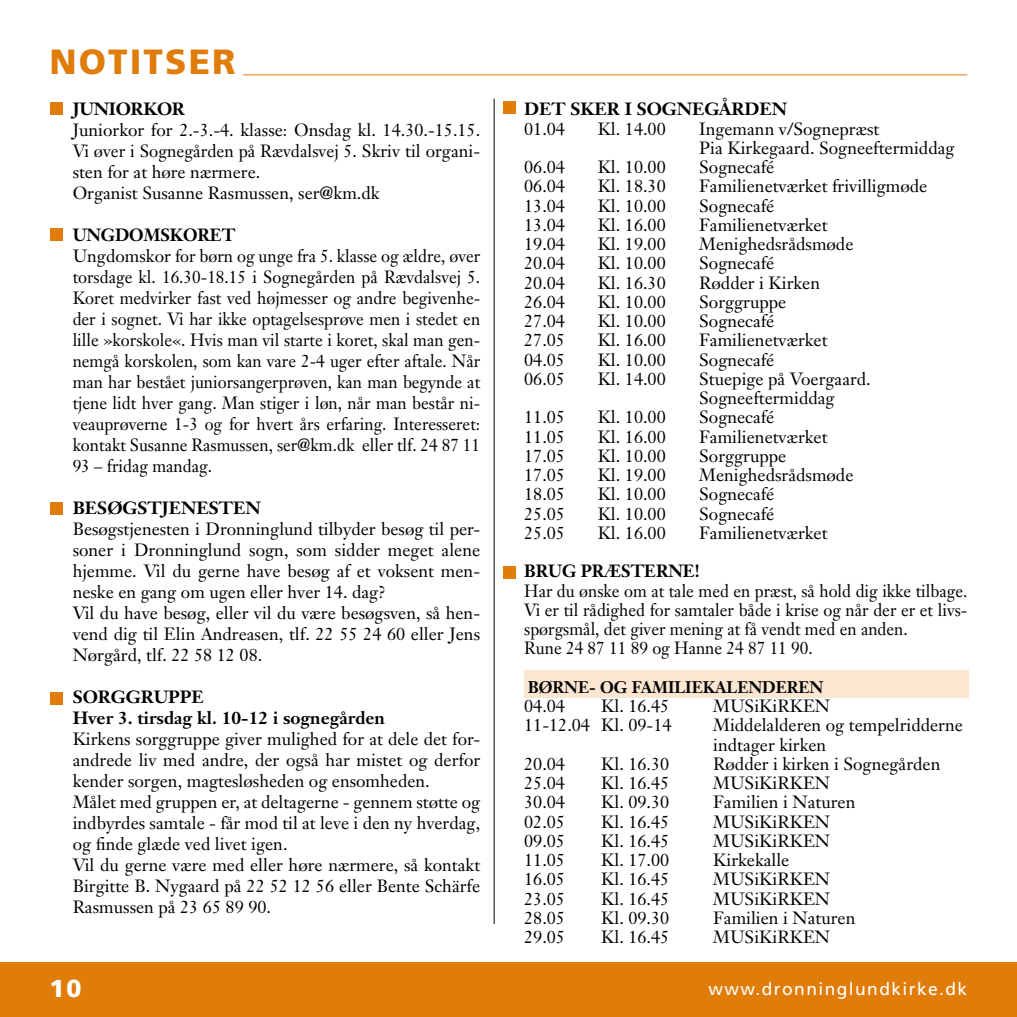
<style>
.page{position:relative;width:1017px;height:1017px;background:#fff}
.page>*{position:absolute;margin:0;border:0;box-sizing:border-box;transform-origin:0 0}
.t1{font:900 35px "Frutiger";letter-spacing:.06em;color:#e07d0a}
.t2{font:900 24.5px "Frutiger";color:#fff}
.t3{font:17.5px/21px "Janson Text";color:#000}
.t4{font:17.5px/19.2px "Janson Text";color:#000;scale:.95 1}
.t5{font:700 17.5px/21px "Janson Text";color:#000}
.t6{font:700 17.5px "Janson Text";color:#000;scale:.95 1}
.t7{font:17.5px "Frutiger";letter-spacing:.08em;color:#fff}
.t8{font:700 16.62px "Janson Text";color:#000;scale:.95 1}
</style>
<div class="page">
<div style="left:524px;top:670px;width:444px;height:28px;background:#fae6d1"></div>
<div style="left:0;top:962px;width:1017px;height:55px;background:#e07d0a"></div>
<hr style="left:243px;top:74px;width:724px;height:1px;background:#e07d0a">
<div style="left:504px;top:567px;width:12px;height:12px;background:#e07d0a"></div>
<div style="left:50px;top:102px;width:13px;height:13px;background:#e07d0a"></div>
<div style="left:50px;top:228px;width:13px;height:13px;background:#e07d0a"></div>
<div style="left:50px;top:502px;width:13px;height:13px;background:#e07d0a"></div>
<div style="left:50px;top:692px;width:13px;height:12px;background:#e07d0a"></div>
<div style="left:504px;top:102px;width:12px;height:12px;background:#e07d0a"></div>
<hr style="left:494px;top:99px;width:1px;height:825px;background:#000">
<h1 class="t1" style="left:50px;top:41px;width:187px">NOTITSER</h1>
<p class="t5" style="left:73px;top:99px;width:114px">JUNIORKOR</p>
<p class="t3" style="left:73px;top:120px;width:409px">Juniorkor for 2.-3.-4. klasse: Onsdag kl. 14.30.-15.15.<br>Vi øver i Sognegården på Rævdalsvej 5. Skriv til organi&shy;sten for at høre nærmere.<br>Organist Susanne Rasmussen, ser@km.dk</p>
<p class="t6" style="left:73px;top:224px;width:173px">UNGDOMSKORET</p>
<p class="t3" style="left:73px;top:246px;width:409px;text-align:justify">Ungdomskor for børn og unge fra 5. klasse og ældre, øver torsdage kl. 16.30-18.15 i Sognegården på Rævdalsvej 5.<br>Koret medvirker fast ved højmesser og andre begivenhe&shy;der i sognet. Vi har ikke optagelsesprøve men i stedet en lille »korskole«. Hvis man vil starte i koret, skal man gen&shy;nemgå korskolen, som kan vare 2-4 uger efter aftale. Når man har bestået juniorsangerprøven, kan man begynde at tjene lidt hver gang. Man stiger i løn, når man består ni&shy;veauprøverne 1-3 og for hvert års erfaring. Interesseret: kontakt Susanne Rasmussen, ser@km.dk eller tlf. 24 87 11<br>93 – fridag mandag.</p>
<p class="t5" style="left:73px;top:498px;width:189px">BESØGSTJENESTEN</p>
<p class="t3" style="left:73px;top:519px;width:409px">Besøgstjenesten i Dronninglund tilbyder besøg til per&shy;soner i Dronninglund sogn, som sidder meget alene hjemme. Vil du gerne have besøg af et voksent men&shy;neske en gang om ugen eller hver 14. dag?<br>Vil du have besøg, eller vil du være besøgsven, så hen&shy;vend dig til Elin Andreasen, tlf. 22 55 24 60 eller Jens Nørgård, tlf. 22 58 12 08.</p>
<p class="t5" style="left:73px;top:687px;width:314px">SORGGRUPPE<br>Hver 3. tirsdag kl. 10-12 i sognegården</p>
<p class="t3" style="left:73px;top:729px;width:409px">Kirkens sorggruppe giver mulighed for at dele det for&shy;andrede liv med andre, der også har mistet og derfor kender sorgen, magtesløsheden og ensomheden.<br>Målet med gruppen er, at deltagerne - gennem støtte og indbyrdes samtale - får mod til at leve i den ny hverdag, og finde glæde ved livet igen.<br>Vil du gerne være med eller høre nærmere, så kontakt Birgitte B. Nygaard på 22 52 12 56 eller Bente Schärfe Rasmussen på 23 65 89 90.</p>
<h2 class="t2" style="left:50px;top:974px;width:33px">10</h2>
<p class="t5" style="left:524px;top:99px;width:264px">DET SKER I SOGNEGÅRDEN</p>
<p class="t3" style="left:524px;top:118px;width:42px">01.04</p>
<p class="t3" style="left:598px;top:118px;width:70px">Kl. 14.00</p>
<p class="t3" style="left:699px;top:119px;width:257px;line-height:19.2px">Ingemann v/Sognepræst<br>Pia Kirkegaard. Sogneeftermiddag</p>
<p class="t3" style="left:524px;top:156px;width:42px">06.04</p>
<p class="t3" style="left:598px;top:156px;width:70px">Kl. 10.00</p>
<p class="t3" style="left:699px;top:156px;width:77px">Sognecafé</p>
<p class="t3" style="left:524px;top:176px;width:42px">06.04</p>
<p class="t3" style="left:598px;top:176px;width:70px">Kl. 18.30</p>
<p class="t3" style="left:699px;top:176px;width:230px">Familienetværket frivilligmøde</p>
<p class="t3" style="left:524px;top:195px;width:42px">13.04</p>
<p class="t3" style="left:598px;top:195px;width:70px">Kl. 10.00</p>
<p class="t3" style="left:699px;top:195px;width:77px">Sognecafé</p>
<p class="t3" style="left:524px;top:214px;width:42px">13.04</p>
<p class="t3" style="left:598px;top:214px;width:70px">Kl. 16.00</p>
<p class="t3" style="left:699px;top:214px;width:130px">Familienetværket</p>
<p class="t3" style="left:524px;top:233px;width:42px">19.04</p>
<p class="t3" style="left:598px;top:233px;width:70px">Kl. 19.00</p>
<p class="t3" style="left:699px;top:233px;width:156px">Menighedsrådsmøde</p>
<p class="t3" style="left:524px;top:253px;width:42px">20.04</p>
<p class="t3" style="left:598px;top:253px;width:70px">Kl. 10.00</p>
<p class="t3" style="left:699px;top:253px;width:77px">Sognecafé</p>
<p class="t3" style="left:524px;top:272px;width:42px">20.04</p>
<p class="t3" style="left:598px;top:272px;width:70px">Kl. 16.30</p>
<p class="t3" style="left:699px;top:272px;width:122px">Rødder i Kirken</p>
<p class="t3" style="left:524px;top:291px;width:42px">26.04</p>
<p class="t3" style="left:598px;top:291px;width:70px">Kl. 10.00</p>
<p class="t3" style="left:699px;top:291px;width:89px">Sorggruppe</p>
<p class="t3" style="left:524px;top:310px;width:42px">27.04</p>
<p class="t3" style="left:598px;top:310px;width:70px">Kl. 10.00</p>
<p class="t3" style="left:699px;top:310px;width:77px">Sognecafé</p>
<p class="t3" style="left:524px;top:330px;width:42px">27.05</p>
<p class="t3" style="left:598px;top:330px;width:70px">Kl. 16.00</p>
<p class="t3" style="left:699px;top:330px;width:130px">Familienetværket</p>
<p class="t3" style="left:524px;top:349px;width:42px">04.05</p>
<p class="t3" style="left:598px;top:349px;width:70px">Kl. 10.00</p>
<p class="t3" style="left:699px;top:349px;width:77px">Sognecafé</p>
<p class="t3" style="left:524px;top:368px;width:42px">06.05</p>
<p class="t3" style="left:598px;top:368px;width:70px">Kl. 14.00</p>
<p class="t3" style="left:699px;top:369px;width:173px;line-height:19.2px">Stuepige på Voergaard.<br>Sogneeftermiddag</p>
<p class="t3" style="left:524px;top:407px;width:42px">11.05</p>
<p class="t3" style="left:598px;top:407px;width:70px">Kl. 10.00</p>
<p class="t3" style="left:699px;top:407px;width:77px">Sognecafé</p>
<p class="t3" style="left:524px;top:426px;width:42px">11.05</p>
<p class="t3" style="left:598px;top:426px;width:70px">Kl. 16.00</p>
<p class="t3" style="left:699px;top:426px;width:130px">Familienetværket</p>
<p class="t3" style="left:524px;top:445px;width:42px">17.05</p>
<p class="t3" style="left:598px;top:445px;width:70px">Kl. 10.00</p>
<p class="t3" style="left:699px;top:445px;width:89px">Sorggruppe</p>
<p class="t3" style="left:524px;top:464px;width:42px">17.05</p>
<p class="t3" style="left:598px;top:464px;width:70px">Kl. 19.00</p>
<p class="t3" style="left:699px;top:464px;width:156px">Menighedsrådsmøde</p>
<p class="t3" style="left:524px;top:484px;width:42px">18.05</p>
<p class="t3" style="left:598px;top:484px;width:70px">Kl. 10.00</p>
<p class="t3" style="left:699px;top:484px;width:77px">Sognecafé</p>
<p class="t3" style="left:524px;top:503px;width:42px">25.05</p>
<p class="t3" style="left:598px;top:503px;width:70px">Kl. 10.00</p>
<p class="t3" style="left:699px;top:503px;width:77px">Sognecafé</p>
<p class="t3" style="left:524px;top:522px;width:42px">25.05</p>
<p class="t3" style="left:598px;top:522px;width:70px">Kl. 16.00</p>
<p class="t3" style="left:699px;top:522px;width:130px">Familienetværket</p>
<p class="t6" style="left:524px;top:560px;width:187px">BRUG PRÆSTERNE!</p>
<p class="t4" style="left:524px;top:581px;width:468px">Har du ønske om at tale med en præst, så hold dig ikke tilbage.<br>Vi er til rådighed for samtaler både i krise og når der er et livs&shy;spørgsmål, det giver mening at få vendt med en anden.<br>Rune 24 87 11 89 og Hanne 24 87 11 90.</p>
<p class="t8" style="left:528px;top:676px;width:313px">BØRNE- OG FAMILIEKALENDEREN</p>
<p class="t3" style="left:524px;top:695px;width:42px">04.04</p>
<p class="t3" style="left:601px;top:695px;width:70px">Kl. 16.45</p>
<p class="t3" style="left:713px;top:695px;width:118px">MUSiKiRKEN</p>
<p class="t3" style="left:524px;top:715px;width:149px">11-12.04 Kl. 09-14</p>
<p class="t3" style="left:713px;top:716px;width:251px;line-height:19.2px">Middelalderen og tempelridderne indtager kirken</p>
<p class="t3" style="left:524px;top:753px;width:42px">20.04</p>
<p class="t3" style="left:601px;top:753px;width:70px">Kl. 16.30</p>
<p class="t3" style="left:713px;top:753px;width:229px">Rødder i kirken i Sognegården</p>
<p class="t3" style="left:524px;top:772px;width:42px">25.04</p>
<p class="t3" style="left:601px;top:772px;width:70px">Kl. 16.45</p>
<p class="t3" style="left:713px;top:772px;width:118px">MUSiKiRKEN</p>
<p class="t3" style="left:524px;top:792px;width:42px">30.04</p>
<p class="t3" style="left:601px;top:792px;width:70px">Kl. 09.30</p>
<p class="t3" style="left:713px;top:792px;width:144px">Familien i Naturen</p>
<p class="t3" style="left:524px;top:811px;width:42px">02.05</p>
<p class="t3" style="left:601px;top:811px;width:70px">Kl. 16.45</p>
<p class="t3" style="left:713px;top:811px;width:118px">MUSiKiRKEN</p>
<p class="t3" style="left:524px;top:830px;width:42px">09.05</p>
<p class="t3" style="left:601px;top:830px;width:70px">Kl. 16.45</p>
<p class="t3" style="left:713px;top:830px;width:118px">MUSiKiRKEN</p>
<p class="t3" style="left:524px;top:849px;width:42px">11.05</p>
<p class="t3" style="left:601px;top:849px;width:70px">Kl. 17.00</p>
<p class="t3" style="left:713px;top:849px;width:78px">Kirkekalle</p>
<p class="t3" style="left:524px;top:869px;width:42px">16.05</p>
<p class="t3" style="left:601px;top:869px;width:70px">Kl. 16.45</p>
<p class="t3" style="left:713px;top:869px;width:118px">MUSiKiRKEN</p>
<p class="t3" style="left:524px;top:888px;width:42px">23.05</p>
<p class="t3" style="left:601px;top:888px;width:70px">Kl. 16.45</p>
<p class="t3" style="left:713px;top:888px;width:118px">MUSiKiRKEN</p>
<p class="t3" style="left:524px;top:907px;width:42px">28.05</p>
<p class="t3" style="left:601px;top:907px;width:70px">Kl. 09.30</p>
<p class="t3" style="left:713px;top:907px;width:144px">Familien i Naturen</p>
<p class="t3" style="left:524px;top:926px;width:42px">29.05</p>
<p class="t3" style="left:601px;top:926px;width:70px">Kl. 16.45</p>
<p class="t3" style="left:713px;top:926px;width:118px">MUSiKiRKEN</p>
<p class="t7" style="left:709px;top:978px;width:260px">www.dronninglundkirke.dk</p>
</div>
